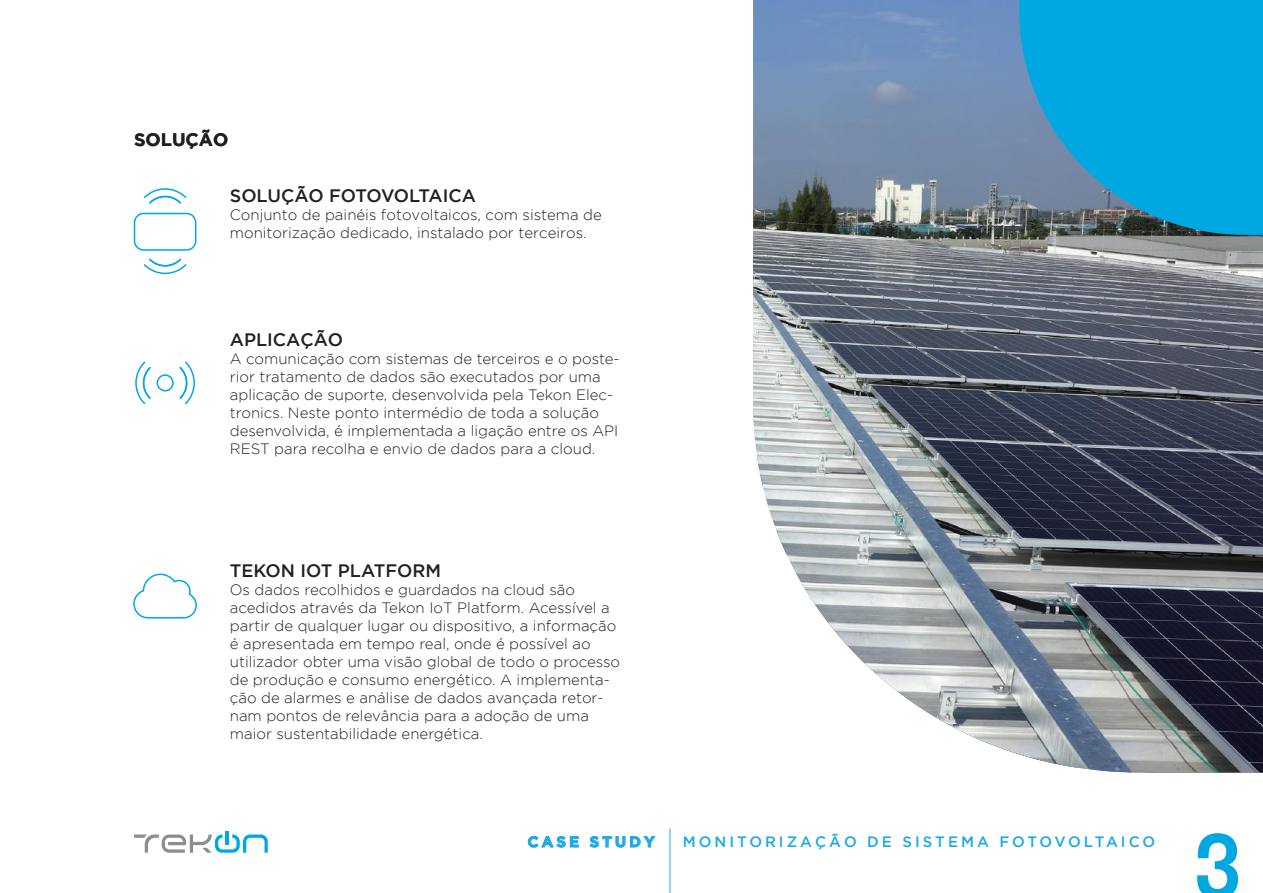
<style>
.page{position:relative;width:1263px;height:893px;background:#fff}
.page>*{position:absolute;margin:0;border:0;box-sizing:border-box;transform-origin:0 0}
.t1{font:700 90px "Geometric Slab 703 BT";color:#00a8e2}
.t2{font:500 18px "Gotham";color:#241f1f}
.t3{font:700 18px "Gotham";color:#241f1f}
.t4{font:300 15px/18px "Gotham";color:#241f1f}
.t5{font:500 15px "Gotham";letter-spacing:.2em;color:#1caae2}
.t6{font:700 15px "Gotham";letter-spacing:.2em;color:#1caae2}
</style>
<div class="page">
<img style="left:753px;top:0;width:510px;height:772px">
<svg style="left:1019px;top:0;width:244px;height:235px;background:#139dd0"></svg>
<svg style="left:528px;top:836px;width:51px;height:12px"></svg>
<svg style="left:590px;top:836px;width:65px;height:12px"></svg>
<hr style="left:670px;top:828px;width:1px;height:65px;background:#1caae2">
<svg style="left:133px;top:573px;width:64px;height:46px"></svg>
<div style="left:157px;top:374px;width:17px;height:17px;border:2px solid #00a8e2;border-radius:50%"></div>
<svg style="left:179px;top:361px;width:16px;height:44px"></svg>
<svg style="left:135px;top:361px;width:16px;height:44px"></svg>
<svg style="left:143px;top:258px;width:44px;height:17px"></svg>
<svg style="left:143px;top:188px;width:44px;height:16px"></svg>
<div style="left:134px;top:213px;width:62px;height:38px;border:2px solid #00a8e2;border-radius:9px"></div>
<hr style="left:226px;top:831px;width:3px;height:14px;background:#00a8e2">
<svg style="left:134px;top:834px;width:134px;height:19px"></svg>
<p class="t3" style="left:134px;top:129px;width:96px">SOLUÇÃO</p>
<p class="t2" style="left:230px;top:185px;width:248px">SOLUÇÃO FOTOVOLTAICA</p>
<p class="t4" style="left:230px;top:206px;width:374px">Conjunto de painéis fotovoltaicos, com sistema de monitorização dedicado, instalado por terceiros.</p>
<p class="t2" style="left:230px;top:329px;width:115px">APLICAÇÃO</p>
<p class="t4" style="left:230px;top:350px;width:391px">A comunicação com sistemas de terceiros e o poste&shy;rior tratamento de dados são executados por uma aplicação de suporte, desenvolvida pela Tekon Elec&shy;tronics. Neste ponto intermédio de toda a solução desenvolvida, é implementada a ligação entre os API REST para recolha e envio de dados para a cloud.</p>
<p class="t2" style="left:230px;top:560px;width:213px">TEKON IOT PLATFORM</p>
<p class="t4" style="left:230px;top:580px;width:392px">Os dados recolhidos e guardados na cloud são acedidos através da Tekon IoT Platform. Acessível a partir de qualquer lugar ou dispositivo, a informação é apresentada em tempo real, onde é possível ao utilizador obter uma visão global de todo o processo de produção e consumo energético. A implementa&shy;ção de alarmes e análise de dados avançada retor&shy;nam pontos de relevância para a adoção de uma maior sustentabilidade energética.</p>
<p class="t6" style="left:527px;top:833px;width:129px">CASE STUDY</p>
<p class="t5" style="left:683px;top:833px;width:474px">MONITORIZAÇÃO DE SISTEMA FOTOVOLTAICO</p>
<h1 class="t1" style="left:1193px;top:811px;width:50px">3</h1>
</div>
